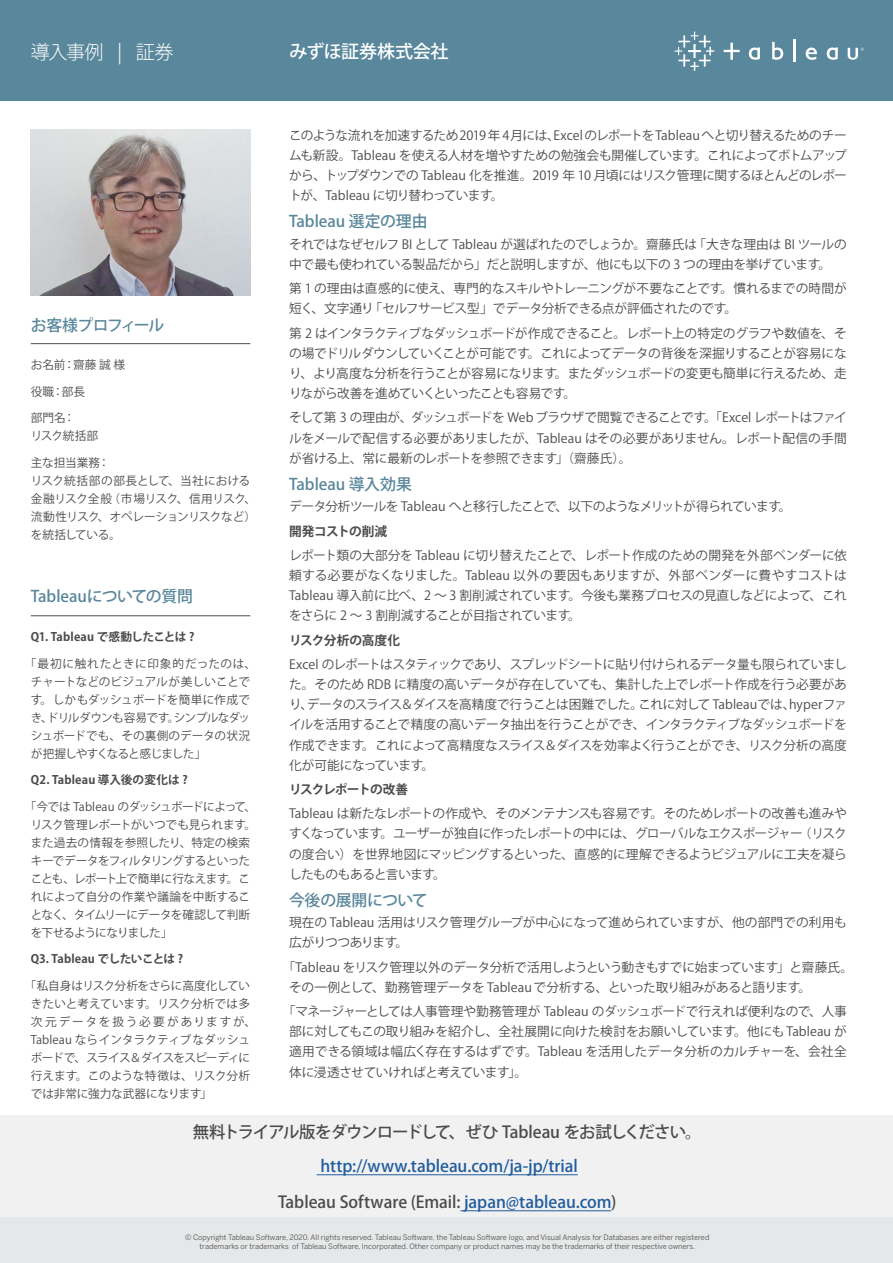
<style>
.page{position:relative;width:893px;height:1263px;background:#fff}
.page>*{position:absolute;margin:0;border:0;box-sizing:border-box;transform-origin:0 0}
.t1{font:300 19.05px "Koz Go Pr 6 N";letter-spacing:-.05em;color:#fff}
.t2{font:500 18px "Koz Go Pr 6 N";letter-spacing:-.015em;color:#fff}
.t3{font:500 16.35px "Koz Go Pr 6 N";letter-spacing:-.005em;color:#4b4b4b}
.t4{font:500 16.35px "Koz Go Pr 6 N";letter-spacing:-.06em;color:#4b4b4b}
.t5{font:500 16.35px "Koz Go Pr 6 N";letter-spacing:-.005em;color:#205d9e}
.t6{font:500 15.9px "Koz Go Pr 6 N";letter-spacing:-.01em;color:#59879b}
.t7{font:500 15.9px "Koz Go Pr 6 N";letter-spacing:-.06em;color:#59879b}
.t8{font:500 15.9px "Koz Go Pr 6 N";letter-spacing:-.03em;color:#59879b}
.t9{font:12.75px/20.1px "Koz Go Pr 6 N";letter-spacing:-.035em;color:#4b4b4b;text-align:justify}
.t10{font:12.75px/20.1px "Koz Go Pr 6 N";letter-spacing:-.015em;color:#4b4b4b}
.t11{font:700 12.75px "Koz Go Pr 6 N";letter-spacing:-.07em;color:#4b4b4b}
.t12{font:700 12.75px "Koz Go Pr 6 N";letter-spacing:-.015em;color:#4b4b4b}
.t13{font:700 12.75px "Koz Go Pr 6 N";letter-spacing:-.045em;color:#4b4b4b}
.t14{font:11.7px/18px "Koz Go Pr 6 N";letter-spacing:-.02em;color:#4b4b4b}
.t15{font:11.7px/18px "Koz Go Pr 6 N";letter-spacing:-.04em;color:#4b4b4b}
.t16{font:700 11.7px "Koz Go Pr 6 N";letter-spacing:-.01em;color:#4b4b4b}
.t17{font:700 11.7px "Koz Go Pr 6 N";letter-spacing:.01em;color:#4b4b4b}
.t18{font:700 11.7px "Koz Go Pr 6 N";letter-spacing:-.03em;color:#4b4b4b}
.t19{font:11.7px/18px "Koz Go Pr 6 N";color:#4b4b4b}
.t20{font:7.35px/8.9px "MPFB Benton Sans";color:#4b4b4b;text-align:center}
.s1{color:#205d9e}
</style>
<div class="page">
<div style="left:0;top:0;width:893px;height:100px;background:#59879b"></div>
<img style="left:31px;top:130px;width:219px;height:165px">
<hr style="left:31px;top:343px;width:219px;height:1px;background:#4b4b4b">
<hr style="left:31px;top:615px;width:219px;height:1px;background:#4b4b4b">
<svg style="left:675px;top:32px;width:39px;height:39px"></svg>
<svg style="left:772px;top:42px;width:11px;height:18px"></svg>
<hr style="left:793px;top:39px;width:2px;height:23px;background:#fff">
<svg style="left:805px;top:48px;width:12px;height:12px"></svg>
<svg style="left:749px;top:47px;width:11px;height:13px"></svg>
<svg style="left:827px;top:47px;width:11px;height:13px"></svg>
<svg style="left:724px;top:43px;width:16px;height:17px"></svg>
<svg style="left:848px;top:48px;width:16px;height:12px"></svg>
<div style="left:0;top:1115px;width:893px;height:102px;background:#f1f1f2"></div>
<div style="left:0;top:1217px;width:893px;height:46px;background:#e6e7e8"></div>
<hr style="left:317px;top:1174px;width:261px;height:1px;background:#205d9e">
<hr style="left:460px;top:1210px;width:151px;height:1px;background:#205d9e">
<h1 class="t1" style="left:31px;top:41px;width:144px">導入事例 | 証券</h1>
<h2 class="t2" style="left:289px;top:42px;width:161px">みずほ証券株式会社</h2>
<p class="t7" style="left:31px;top:316px;width:135px">お客様プロフィール</p>
<p class="t14" style="left:31px;top:356px;width:96px">お名前：齋藤 誠 様</p>
<p class="t14" style="left:31px;top:383px;width:56px">役職：部長</p>
<p class="t19" style="left:31px;top:409px;width:69px">部門名：<br>リスク統括部</p>
<p class="t14" style="left:31px;top:454px;width:227px">主な担当業務：<br>リスク統括部の部長として、当社における金融リスク全般（市場リスク、信用リスク、流動性リスク、オペレーションリスクなど）を統括している。</p>
<p class="t6" style="left:31px;top:588px;width:164px">Tableauについての質問</p>
<p class="t16" style="left:31px;top:630px;width:165px">Q1. Tableau で感動したことは ?</p>
<p class="t14" style="left:31px;top:655px;width:227px;text-indent:-6px">「最初に触れたときに印象的だったのは、チャートなどのビジュアルが美しいことです。しかもダッシュボードを簡単に作成でき、ドリルダウンも容易です。シンプルなダッシュボードでも、その裏側のデータの状況が把握しやすくなると感じました」</p>
<p class="t17" style="left:31px;top:773px;width:158px">Q2. Tableau 導入後の変化は ?</p>
<p class="t15" style="left:31px;top:798px;width:227px;text-indent:-6px">「今では Tableau のダッシュボードによって、リスク管理レポートがいつでも見られます。また過去の情報を参照したり、特定の検索キーでデータをフィルタリングするといったことも、レポート上で簡単に行なえます。これによって自分の作業や議論を中断することなく、タイムリーにデータを確認して判断を下せるようになりました」</p>
<p class="t18" style="left:31px;top:952px;width:154px">Q3. Tableau でしたいことは ?</p>
<p class="t14" style="left:31px;top:977px;width:227px;text-indent:-6px">「私自身はリスク分析をさらに高度化していきたいと考えています。リスク分析では多次元データを扱う必要がありますが、<br>Tableau ならインタラクティブなダッシュボードで、スライス＆ダイスをスピーディに行えます。このような特徴は、リスク分析では非常に強力な武器になります」</p>
<p class="t9" style="left:289px;top:125px;width:559px">このような流れを加速するため2019 年 4月には、Excel のレポートをTableau へと切り替えるためのチームも新設。Tableau を使える人材を増やすための勉強会も開催しています。これによってボトムアップから、トップダウンでの Tableau 化を推進。2019 年 10 月頃にはリスク管理に関するほとんどのレポートが、Tableau に切り替わっています。</p>
<p class="t6" style="left:289px;top:212px;width:140px">Tableau 選定の理由</p>
<p class="t9" style="left:289px;top:234px;width:559px">それではなぜセルフ BI として Tableau が選ばれたのでしょうか。齋藤氏は「大きな理由は BI ツールの中で最も使われている製品だから」だと説明しますが、他にも以下の 3 つの理由を挙げています。</p>
<p class="t9" style="left:289px;top:279px;width:559px">第 1 の理由は直感的に使え、専門的なスキルやトレーニングが不要なことです。慣れるまでの時間が短く、文字通り「セルフサービス型」でデータ分析できる点が評価されたのです。</p>
<p class="t9" style="left:289px;top:323px;width:559px">第 2 はインタラクティブなダッシュボードが作成できること。レポート上の特定のグラフや数値を、その場でドリルダウンしていくことが可能です。これによってデータの背後を深掘りすることが容易になり、より高度な分析を行うことが容易になります。またダッシュボードの変更も簡単に行えるため、走りながら改善を進めていくといったことも容易です。</p>
<p class="t9" style="left:289px;top:408px;width:559px">そして第 3 の理由が、ダッシュボードを Web ブラウザで閲覧できることです。「Excel レポートはファイルをメールで配信する必要がありましたが、Tableau はその必要がありません。レポート配信の手間が省ける上、常に最新のレポートを参照できます」（齋藤氏）。</p>
<p class="t6" style="left:289px;top:475px;width:124px">Tableau 導入効果</p>
<p class="t9" style="left:289px;top:497px;width:504px">データ分析ツールを Tableau へと移行したことで、以下のようなメリットが得られています。</p>
<p class="t13" style="left:289px;top:524px;width:100px">開発コストの削減</p>
<p class="t9" style="left:289px;top:546px;width:559px">レポート類の大部分を Tableau に切り替えたことで、レポート作成のための開発を外部ベンダーに依頼する必要がなくなりました。Tableau 以外の要因もありますが、外部ベンダーに費やすコストはTableau 導入前に比べ、2 ～ 3 割削減されています。今後も業務プロセスの見直しなどによって、これをさらに 2 ～ 3 割削減することが目指されています。</p>
<p class="t12" style="left:289px;top:633px;width:113px">リスク分析の高度化</p>
<p class="t9" style="left:289px;top:655px;width:559px">Excel のレポートはスタティックであり、スプレッドシートに貼り付けられるデータ量も限られていました。そのため RDB に精度の高いデータが存在していても、集計した上でレポート作成を行う必要があり、データのスライス＆ダイスを高精度で行うことは困難でした。これに対して Tableauでは、hyperファイルを活用することで精度の高いデータ抽出を行うことができ、インタラクティブなダッシュボードを作成できます。これによって高精度なスライス＆ダイスを効率よく行うことができ、リスク分析の高度化が可能になっています。</p>
<p class="t11" style="left:289px;top:782px;width:120px">リスクレポートの改善</p>
<p class="t9" style="left:289px;top:804px;width:559px">Tableau は新たなレポートの作成や、そのメンテナンスも容易です。そのためレポートの改善も進みやすくなっています。ユーザーが独自に作ったレポートの中には、グローバルなエクスポージャー（リスクの度合い）を世界地図にマッピングするといった、直感的に理解できるようビジュアルに工夫を凝らしたものもあると言います。</p>
<p class="t8" style="left:289px;top:891px;width:140px">今後の展開について</p>
<p class="t10" style="left:289px;top:913px;width:559px">現在の Tableau 活用はリスク管理グループが中心になって進められていますが、他の部門での利用も広がりつつあります。</p>
<p class="t9" style="left:289px;top:957px;width:566px;text-indent:-6px">「Tableau をリスク管理以外のデータ分析で活用しようという動きもすでに始まっています」と齋藤氏。その一例として、勤務管理データを Tableau で分析する、といった取り組みがあると語ります。</p>
<p class="t9" style="left:289px;top:1002px;width:559px;text-indent:-6px">「マネージャーとしては人事管理や勤務管理が Tableau のダッシュボードで行えれば便利なので、人事部に対してもこの取り組みを紹介し、全社展開に向けた検討をお願いしています。他にも Tableau が適用できる領域は幅広く存在するはずです。Tableau を活用したデータ分析のカルチャーを、会社全体に浸透させていければと考えています」。</p>
<p class="t4" style="left:193px;top:1123px;width:510px">無料トライアル版をダウンロードして、ぜひ Tableau をお試しください。</p>
<p class="t5" style="left:320px;top:1157px;width:259px">http://www.tableau.com/ja-jp/trial</p>
<p class="t3" style="left:278px;top:1193px;width:340px">Tableau Software (Email: <span class="s1">japan@tableau.com</span>)</p>
<p class="t20" style="left:185px;top:1233px;width:526px">© Copyright Tableau Software, 2020. All rights reserved. Tableau Software, the Tableau Software logo, and Visual Analysis for Databases are either registered trademarks or trademarks of Tableau Software, Incorporated. Other company or product names may be the trademarks of their respective owners.</p>
</div>
